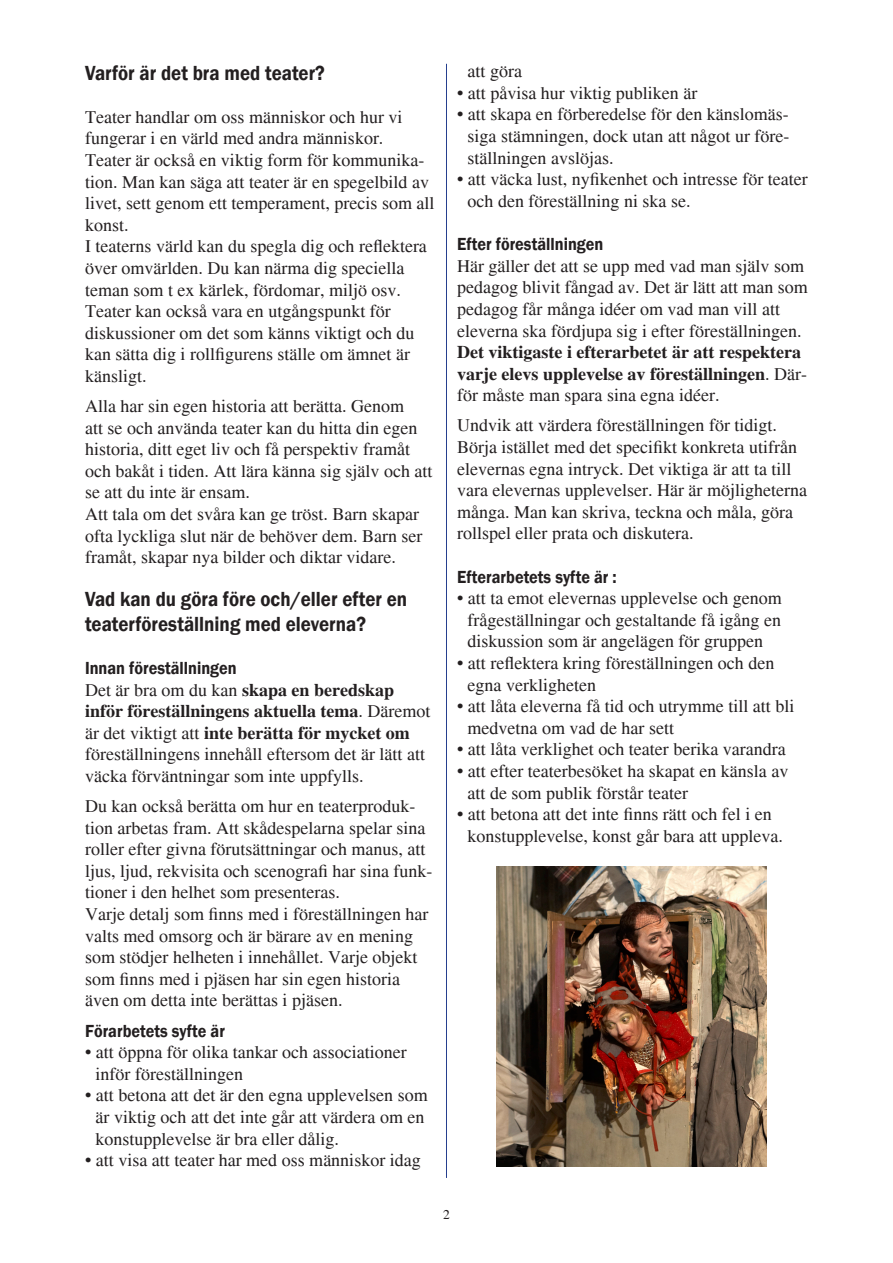
<style>
.page{position:relative;width:893px;height:1263px;background:#fff}
.page>*{position:absolute;margin:0;border:0;box-sizing:border-box;transform-origin:0 0}
.t1{font:600 21px/25.2px "Franklin Gothic";color:#231f20;scale:.9 1}
.t2{font:18px/21.6px "Times";color:#231f20}
.t3{font:700 18px/21.6px "Times";color:#231f20}
.t4{font:600 18px "Franklin Gothic";color:#231f20;scale:.9 1}
.t5{font:13.5px "Times";color:#231f20}
.s1{font-weight:700}
.s2{color:#fff}
.s3{font-weight:400}
</style>
<div class="page">
<hr style="left:446px;top:64px;width:1px;height:1114px;background:#253f8e">
<img style="left:497px;top:866px;width:269px;height:300px">
<p class="t1" style="left:85px;top:60px;width:268px">Varför är det bra med teater?</p>
<p class="t2" style="left:85px;top:106px;width:319px">Teater handlar om oss människor och hur vi fungerar i en värld med andra människor.</p>
<p class="t2" style="left:85px;top:149px;width:351px">Teater är också en viktig form för kommunika&shy;tion. Man kan säga att teater är en spegelbild av livet, sett genom ett temperament, precis som all konst.</p>
<p class="t2" style="left:85px;top:236px;width:343px">I teaterns värld kan du spegla dig och reflektera över omvärlden. Du kan närma dig speciella teman som t ex kärlek, fördomar, miljö osv.<br>Teater kan också vara en utgångspunkt för diskussioner om det som känns viktigt och du kan sätta dig i rollfigurens ställe om ämnet är känsligt.</p>
<p class="t2" style="left:85px;top:395px;width:349px">Alla har sin egen historia att berätta. Genom<br>att se och använda teater kan du hitta din egen historia, ditt eget liv och få perspektiv framåt och bakåt i tiden. Att lära känna sig själv och att se att du inte är ensam.</p>
<p class="t2" style="left:85px;top:503px;width:339px">Att tala om det svåra kan ge tröst. Barn skapar ofta lyckliga slut när de behöver dem. Barn ser framåt, skapar nya bilder och diktar vidare.</p>
<p class="t1" style="left:85px;top:586px;width:360px">Vad kan du göra före och/eller efter en teaterföreställning med eleverna?</p>
<p class="t4" style="left:85px;top:657px;width:170px">Innan föreställningen</p>
<p class="t2" style="left:85px;top:679px;width:347px">Det är bra om du kan <span class="s1">skapa en beredskap inför föreställningens aktuella tema</span>. Däremot är det viktigt att <span class="s1">inte berätta för mycket om </span>föreställningens innehåll eftersom det är lätt att väcka förväntningar som inte uppfylls.</p>
<p class="t2" style="left:85px;top:795px;width:349px">Du kan också berätta om hur en teaterproduk&shy;tion arbetas fram. Att skådespelarna spelar sina roller efter givna förutsättningar och manus, att ljus, ljud, rekvisita och scenografi har sina funk&shy;tioner i den helhet som presenteras.</p>
<p class="t2" style="left:85px;top:903px;width:345px">Varje detalj som finns med i föreställningen har valts med omsorg och är bärare av en mening som stödjer helheten i innehållet. Varje objekt som finns med i pjäsen har sin egen historia även om detta inte berättas i pjäsen.</p>
<p class="t4" style="left:85px;top:1019px;width:157px">Förarbetets syfte är</p>
<p class="t2" style="left:85px;top:1041px;width:323px">• att öppna för olika tankar och associationer</p>
<p class="t2" style="left:85px;top:1063px;width:159px"><span class="s2">-</span> inför föreställningen</p>
<p class="t2" style="left:85px;top:1085px;width:344px">• att betona att det är den egna upplevelsen som</p>
<p class="t2" style="left:85px;top:1106px;width:341px"><span class="s2">-</span> är viktig och att det inte går att värdera om en</p>
<p class="t2" style="left:85px;top:1128px;width:255px"><span class="s2">-</span> konstupplevelse är bra eller dålig.</p>
<p class="t2" style="left:85px;top:1149px;width:337px">• att visa att teater har med oss människor idag</p>
<p class="t2" style="left:457px;top:61px;width:66px"><span class="s2">-</span> att göra</p>
<p class="t2" style="left:457px;top:82px;width:242px">• att påvisa hur viktig publiken är</p>
<p class="t2" style="left:457px;top:104px;width:344px">• att skapa en förberedelse för den känslomäs- <span class="s2">-</span></p>
<p class="t2" style="left:457px;top:125px;width:334px"><span class="s2">-</span> siga stämningen, dock utan att något ur före-</p>
<p class="t2" style="left:457px;top:147px;width:158px"><span class="s2">-</span> ställningen avslöjas.</p>
<p class="t2" style="left:457px;top:169px;width:352px">• att väcka lust, nyfikenhet och intresse för teater</p>
<p class="t2" style="left:457px;top:190px;width:235px"><span class="s2">-</span> och den föreställning ni ska se.</p>
<p class="t4" style="left:457px;top:233px;width:164px">Efter föreställningen</p>
<p class="t2" style="left:457px;top:255px;width:352px">Här gäller det att se upp med vad man själv som pedagog blivit fångad av. Det är lätt att man som pedagog får många idéer om vad man vill att eleverna ska fördjupa sig i efter föreställningen.</p>
<p class="t3" style="left:457px;top:341px;width:351px">Det viktigaste i efterarbetet är att respektera varje elevs upplevelse av föreställningen<span class="s3">. Där&shy;för måste man spara sina egna idéer.</span></p>
<p class="t2" style="left:457px;top:415px;width:351px">Undvik att värdera föreställningen för tidigt.<br>Börja istället med det specifikt konkreta utifrån elevernas egna intryck. Det viktiga är att ta till vara elevernas upplevelser. Här är möjligheterna många. Man kan skriva, teckna och måla, göra rollspel eller prata och diskutera.</p>
<p class="t4" style="left:457px;top:565px;width:179px">Efterarbetets syfte är :</p>
<p class="t2" style="left:457px;top:588px;width:326px">• att ta emot elevernas upplevelse och genom</p>
<p class="t2" style="left:457px;top:609px;width:325px"><span class="s2">-</span> frågeställningar och gestaltande få igång en</p>
<p class="t2" style="left:457px;top:631px;width:307px"><span class="s2">-</span> diskussion som är angelägen för gruppen</p>
<p class="t2" style="left:457px;top:652px;width:319px">• att reflektera kring föreställningen och den</p>
<p class="t2" style="left:457px;top:674px;width:140px"><span class="s2">-</span> egna verkligheten</p>
<p class="t2" style="left:457px;top:696px;width:339px">• att låta eleverna få tid och utrymme till att bli</p>
<p class="t2" style="left:457px;top:717px;width:218px"><span class="s2">-</span> medvetna om vad de har sett</p>
<p class="t2" style="left:457px;top:739px;width:330px">• att låta verklighet och teater berika varandra</p>
<p class="t2" style="left:457px;top:760px;width:333px">• att efter teaterbesöket ha skapat en känsla av</p>
<p class="t2" style="left:457px;top:782px;width:232px"><span class="s2">-</span> att de som publik förstår teater</p>
<p class="t2" style="left:457px;top:804px;width:316px">• att betona att det inte finns rätt och fel i en</p>
<p class="t2" style="left:457px;top:825px;width:327px"><span class="s2">-</span> konstupplevelse, konst går bara att uppleva.</p>
<p class="t5" style="left:443px;top:1206px;width:8px">2</p>
</div>
